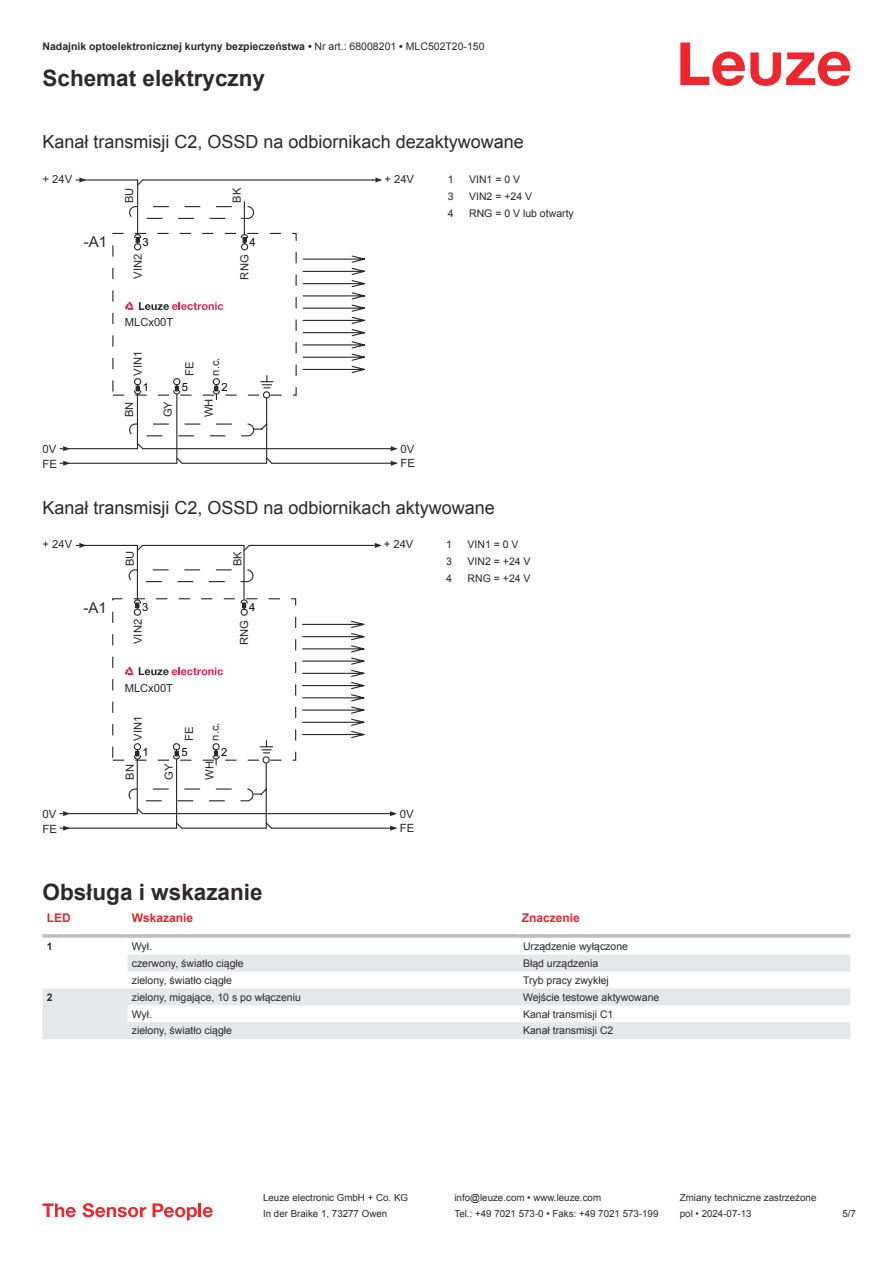
<style>
.page{position:relative;width:893px;height:1263px;background:#fff}
.page>*{position:absolute;margin:0;border:0;box-sizing:border-box;transform-origin:0 0}
.t1{font:700 22.5px "Arial";color:#2b292a}
.t2{font:18px "Arial";color:#2b292a}
.t3{font:15px "Arial";color:#2b292a}
.t4{font:700 12px "Arial";color:#db2a30}
.t5{font:11.4px "Arial";color:#2b292a}
.t6{font:11.25px "Arial";color:#2b292a}
.t7{font:11.25px "Arial";color:#040304}
.t8{font:10.5px "Arial";color:#2b292a}
.t9{font:700 10.5px "Arial";color:#2b292a}
.t10{font:9.75px "Arial";color:#2b292a}
.s1{font-weight:400}
</style>
<div class="page">
<svg style="left:680px;top:43px;width:170px;height:43px"></svg>
<svg style="left:43px;top:955px;width:807px;height:84px;fill:#e6e7e9"></svg>
<hr style="left:43px;top:934px;width:21px;height:4px;background:#c7c9cb">
<hr style="left:64px;top:934px;width:64px;height:4px;background:#c8cacc">
<hr style="left:128px;top:934px;width:391px;height:4px;background:#c7c9cb">
<hr style="left:519px;top:934px;width:331px;height:4px;background:#bdbfc1">
<svg style="left:43px;top:1203px;width:33px;height:14px"></svg>
<svg style="left:83px;top:1203px;width:63px;height:14px"></svg>
<svg style="left:153px;top:1203px;width:44px;height:17px"></svg>
<hr style="left:198px;top:1203px;width:3px;height:14px;background:#ed272d">
<svg style="left:203px;top:1207px;width:10px;height:10px"></svg>
<svg style="left:302px;top:255px;width:63px;height:118px"></svg>
<hr style="left:143px;top:179px;width:230px;height:2px;background:#2b292a">
<svg style="left:372px;top:177px;width:10px;height:6px"></svg>
<hr style="left:272px;top:463px;width:124px;height:1px;background:#2b292a">
<hr style="left:143px;top:448px;width:253px;height:1px;background:#2b292a">
<svg style="left:391px;top:446px;width:7px;height:5px"></svg>
<svg style="left:391px;top:461px;width:7px;height:5px"></svg>
<svg style="left:59px;top:177px;width:215px;height:289px"></svg>
<svg style="left:302px;top:620px;width:63px;height:119px"></svg>
<hr style="left:249px;top:545px;width:123px;height:1px;background:#2b292a">
<svg style="left:372px;top:543px;width:10px;height:5px"></svg>
<hr style="left:271px;top:828px;width:124px;height:1px;background:#2b292a">
<hr style="left:143px;top:813px;width:252px;height:1px;background:#2b292a">
<svg style="left:390px;top:811px;width:7px;height:5px"></svg>
<svg style="left:390px;top:826px;width:7px;height:5px"></svg>
<svg style="left:59px;top:543px;width:215px;height:288px"></svg>
<p class="t9" style="left:43px;top:39px;width:444px">Nadajnik optoelektronicznej kurtyny bezpieczeństwa • <span class="s1">Nr art.: 68008201</span> • <span class="s1">MLC502T20-150</span></p>
<h1 class="t1" style="left:43px;top:70px;width:224px">Schemat elektryczny</h1>
<h2 class="t2" style="left:43px;top:129px;width:483px">Kanał transmisji C2, OSSD na odbiornikach dezaktywowane</h2>
<p class="t6" style="left:43px;top:175px;width:31px">+ 24V</p>
<p class="t6" style="left:125px;top:203px;width:17px;rotate:-90deg">BU</p>
<p class="t6" style="left:232px;top:203px;width:16px;rotate:-90deg">BK</p>
<p class="t6" style="left:384px;top:175px;width:31px">+ 24V</p>
<p class="t8" style="left:448px;top:175px;width:7px">1</p>
<p class="t8" style="left:469px;top:172px;width:53px">VIN1 = 0 V</p>
<p class="t8" style="left:448px;top:189px;width:7px">3</p>
<p class="t8" style="left:469px;top:189px;width:65px">VIN2 = +24 V</p>
<p class="t8" style="left:448px;top:206px;width:7px">4</p>
<p class="t8" style="left:469px;top:206px;width:106px">RNG = 0 V lub otwarty</p>
<h3 class="t3" style="left:84px;top:236px;width:25px">-A1</h3>
<p class="t7" style="left:142px;top:237px;width:8px">3</p>
<p class="t7" style="left:249px;top:237px;width:8px">4</p>
<p class="t6" style="left:134px;top:279px;width:26px;rotate:-90deg">VIN2</p>
<p class="t6" style="left:240px;top:280px;width:26px;rotate:-90deg">RNG</p>
<p class="t6" style="left:125px;top:318px;width:50px">MLCx00T</p>
<p class="t6" style="left:134px;top:376px;width:26px;rotate:-90deg">VIN1</p>
<p class="t7" style="left:143px;top:383px;width:8px">1</p>
<p class="t6" style="left:185px;top:376px;width:16px;rotate:-90deg">FE</p>
<p class="t7" style="left:182px;top:383px;width:8px">5</p>
<p class="t6" style="left:211px;top:376px;width:20px;rotate:-90deg">n.c.</p>
<p class="t7" style="left:221px;top:383px;width:8px">2</p>
<p class="t6" style="left:125px;top:417px;width:17px;rotate:-90deg">BN</p>
<p class="t6" style="left:164px;top:417px;width:18px;rotate:-90deg">GY</p>
<p class="t6" style="left:204px;top:417px;width:20px;rotate:-90deg">WH</p>
<p class="t5" style="left:43px;top:445px;width:15px">0V</p>
<p class="t5" style="left:400px;top:444px;width:15px">0V</p>
<p class="t5" style="left:43px;top:459px;width:16px">FE</p>
<p class="t5" style="left:400px;top:459px;width:16px">FE</p>
<h2 class="t2" style="left:43px;top:495px;width:454px">Kanał transmisji C2, OSSD na odbiornikach aktywowane</h2>
<p class="t6" style="left:43px;top:540px;width:31px">+ 24V</p>
<p class="t6" style="left:126px;top:566px;width:17px;rotate:-90deg">BU</p>
<p class="t6" style="left:233px;top:566px;width:16px;rotate:-90deg">BK</p>
<p class="t6" style="left:384px;top:540px;width:31px">+ 24V</p>
<p class="t8" style="left:446px;top:541px;width:7px">1</p>
<p class="t8" style="left:468px;top:537px;width:53px">VIN1 = 0 V</p>
<p class="t8" style="left:446px;top:554px;width:7px">3</p>
<p class="t8" style="left:468px;top:554px;width:65px">VIN2 = +24 V</p>
<p class="t8" style="left:446px;top:571px;width:7px">4</p>
<p class="t8" style="left:468px;top:571px;width:65px">RNG = +24 V</p>
<h3 class="t3" style="left:84px;top:602px;width:25px">-A1</h3>
<p class="t7" style="left:142px;top:603px;width:8px">3</p>
<p class="t7" style="left:249px;top:603px;width:8px">4</p>
<p class="t6" style="left:134px;top:644px;width:26px;rotate:-90deg">VIN2</p>
<p class="t6" style="left:240px;top:645px;width:26px;rotate:-90deg">RNG</p>
<p class="t6" style="left:125px;top:683px;width:50px">MLCx00T</p>
<p class="t6" style="left:133px;top:741px;width:26px;rotate:-90deg">VIN1</p>
<p class="t7" style="left:142px;top:748px;width:8px">1</p>
<p class="t6" style="left:185px;top:741px;width:16px;rotate:-90deg">FE</p>
<p class="t7" style="left:182px;top:748px;width:8px">5</p>
<p class="t6" style="left:211px;top:741px;width:20px;rotate:-90deg">n.c.</p>
<p class="t7" style="left:221px;top:748px;width:8px">2</p>
<p class="t6" style="left:126px;top:780px;width:17px;rotate:-90deg">BN</p>
<p class="t6" style="left:165px;top:780px;width:18px;rotate:-90deg">GY</p>
<p class="t6" style="left:205px;top:780px;width:20px;rotate:-90deg">WH</p>
<p class="t5" style="left:43px;top:810px;width:15px">0V</p>
<p class="t5" style="left:400px;top:809px;width:15px">0V</p>
<p class="t5" style="left:43px;top:824px;width:16px">FE</p>
<p class="t5" style="left:400px;top:824px;width:16px">FE</p>
<h1 class="t1" style="left:43px;top:876px;width:222px">Obsługa i wskazanie</h1>
<p class="t4" style="left:47px;top:913px;width:25px">LED</p>
<p class="t4" style="left:132px;top:909px;width:63px">Wskazanie</p>
<p class="t4" style="left:522px;top:913px;width:60px">Znaczenie</p>
<p class="t9" style="left:47px;top:939px;width:7px">1</p>
<p class="t8" style="left:132px;top:939px;width:22px">Wył.</p>
<p class="t8" style="left:523px;top:939px;width:107px">Urządzenie wyłączone</p>
<p class="t8" style="left:132px;top:956px;width:113px">czerwony, światło ciągłe</p>
<p class="t8" style="left:523px;top:956px;width:77px">Błąd urządzenia</p>
<p class="t8" style="left:132px;top:973px;width:102px">zielony, światło ciągłe</p>
<p class="t8" style="left:523px;top:973px;width:87px">Tryb pracy zwykłej</p>
<p class="t9" style="left:47px;top:989px;width:7px">2</p>
<p class="t8" style="left:132px;top:990px;width:171px">zielony, migające, 10 s po włączeniu</p>
<p class="t8" style="left:523px;top:990px;width:138px">Wejście testowe aktywowane</p>
<p class="t8" style="left:132px;top:1007px;width:22px">Wył.</p>
<p class="t8" style="left:523px;top:1007px;width:92px">Kanał transmisji C1</p>
<p class="t8" style="left:132px;top:1023px;width:102px">zielony, światło ciągłe</p>
<p class="t8" style="left:523px;top:1023px;width:92px">Kanał transmisji C2</p>
<p class="t10" style="left:263px;top:1191px;width:146px">Leuze electronic GmbH + Co. KG</p>
<p class="t10" style="left:454px;top:1191px;width:148px">info@leuze.com • www.leuze.com</p>
<p class="t10" style="left:680px;top:1191px;width:138px">Zmiany techniczne zastrzeżone</p>
<p class="t10" style="left:263px;top:1207px;width:126px">In der Braike 1, 73277 Owen</p>
<p class="t10" style="left:454px;top:1207px;width:205px">Tel.: +49 7021 573-0 • Faks: +49 7021 573-199</p>
<p class="t10" style="left:680px;top:1207px;width:73px">pol • 2024-07-13</p>
<p class="t10" style="left:842px;top:1210px;width:15px">5 /7</p>
</div>
